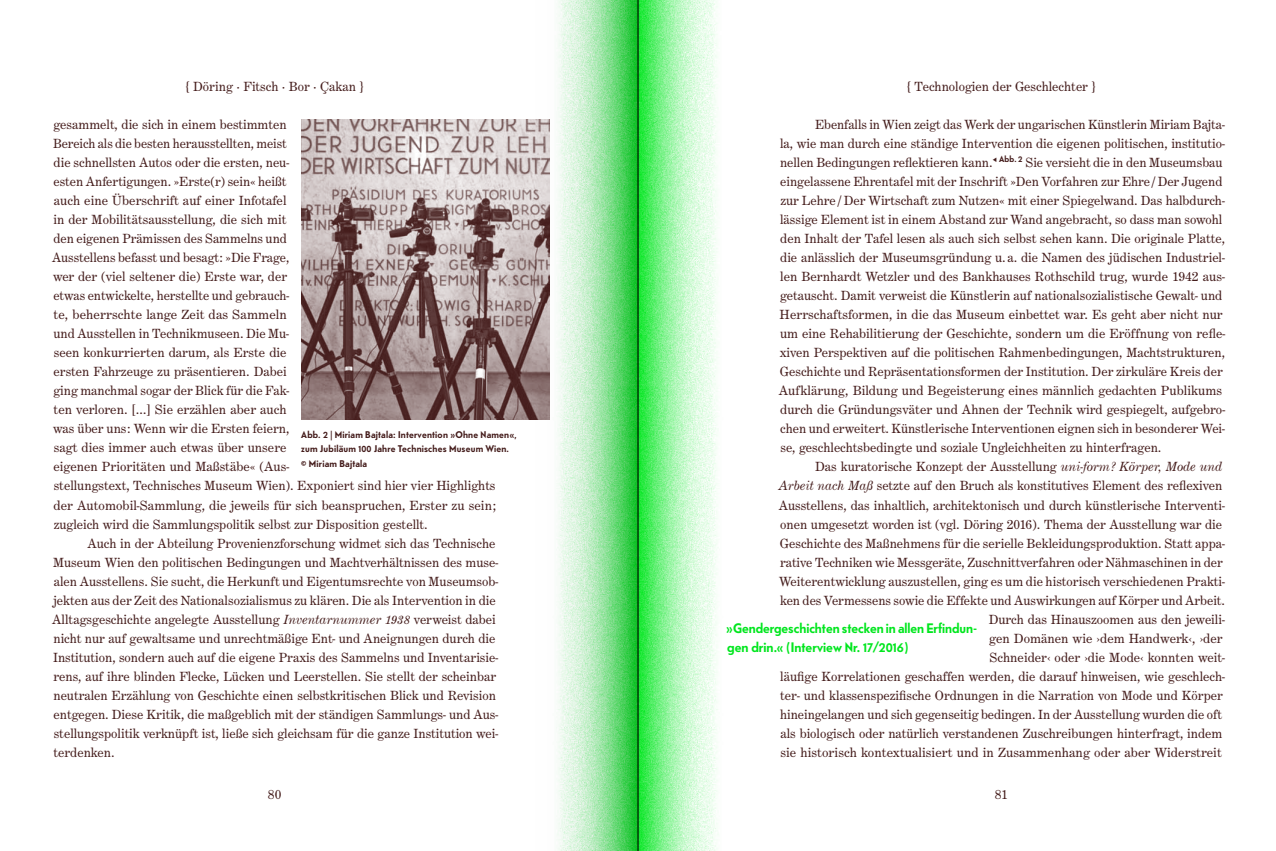
<style>
.page{position:relative;width:1276px;height:851px;background:#fff}
.page>*{position:absolute;margin:0;border:0;box-sizing:border-box;transform-origin:0 0}
.t1{font:13.75px/19px "Century Expanded T";color:#441c1b}
.t2{font:700 13.75px/19px "Telefon";letter-spacing:-.005em;color:#00e61e}
.t3{font:700 9.75px/14.2px "Telefon";letter-spacing:.02em;color:#441c1b}
.s1{font-style:italic}
</style>
<div class="page">
<svg style="left:639px;top:0;width:79px;height:850px;background:#a4f5ae"></svg>
<img style="left:301px;top:120px;width:227px;height:299px">
<svg style="left:528px;top:0;width:110px;height:850px"></svg>
<hr style="left:638px;top:0;width:1px;height:850px;background:#000">
<p class="t1" style="left:186px;top:77px;width:179px">{ Döring · Fitsch · Bor · Çakan }</p>
<p class="t1" style="left:907px;top:77px;width:190px">{ Technologien der Geschlechter }</p>
<p class="t1" style="left:52px;top:115px;width:446px">gesammelt, die sich in einem bestimmten<br>Bereich als die besten herausstellten, meist<br>die schnellsten Autos oder die ersten, neu-<br>esten Anfertigungen. »Erste(r) sein« heißt<br>auch eine Überschrift auf einer Infotafel<br>in der Mobilitätsausstellung, die sich mit<br>den eigenen Prämissen des Sammelns und<br>Ausstellens befasst und besagt: »Die Frage,<br>wer der (viel seltener die) Erste war, der<br>etwas entwickelte, herstellte und gebrauch-<br>te, beherrschte lange Zeit das Sammeln<br>und Ausstellen in Technikmuseen. Die Mu-<br>seen konkurrierten darum, als Erste die<br>ersten Fahrzeuge zu präsentieren. Dabei<br>ging manchmal sogar der Blick für die Fak-<br>ten verloren. […] Sie erzählen aber auch<br>was über uns: Wenn wir die Ersten feiern,<br>sagt dies immer auch etwas über unsere<br>eigenen Prioritäten und Maßstäbe« ( Aus-<br>stellungstext, Technisches Museum Wien). Exponiert sind hier vier Highlights der Automobil-Sammlung, die jeweils für sich beanspruchen, Erster zu sein; zugleich wird die Sammlungspolitik selbst zur Disposition gestellt.</p>
<p class="t1" style="left:52px;top:533px;width:447px;text-indent:35px">Auch in der Abteilung Provenienzforschung widmet sich das Technische Museum Wien den politischen Bedingungen und Machtverhältnissen des muse&shy;alen Ausstellens. Sie sucht, die Herkunft und Eigentumsrechte von Museumsob&shy;jekten aus der Zeit des Nationalsozialismus zu klären. Die als Intervention in die Alltagsgeschichte angelegte Ausstellung <span class="s1">Inventarnummer 1938</span> verweist dabei nicht nur auf gewaltsame und unrechtmäßige Ent- und Aneignungen durch die Institution, sondern auch auf die eigene Praxis des Sammelns und Inventarisie&shy;rens, auf ihre blinden Flecke, Lücken und Leerstellen. Sie stellt der scheinbar neutralen Erzählung von Geschichte einen selbstkritischen Blick und Revision entgegen. Diese Kritik, die maßgeblich mit der ständigen Sammlungs- und Aus&shy;stellungspolitik verknüpft ist, ließe sich gleichsam für die ganze Institution wei&shy;terdenken.</p>
<p class="t3" style="left:301px;top:427px;width:217px">Abb. 2 | Miriam Bajtala: Intervention »Ohne Namen«, zum Jubiläum 100 Jahre Technisches Museum Wien.<br>© Miriam Bajtala</p>
<p class="t1" style="left:779px;top:115px;width:448px;text-indent:36px">Ebenfalls in Wien zeigt das Werk der ungarischen Künstlerin Miriam Bajta&shy;la, wie man durch eine ständige Intervention die eigenen politischen, institutio&shy;nellen Bedingungen reflektieren kann.<sup>←</sup> <sup>Abb.</sup> <sup>2</sup> Sie versieht die in den Museumsbau eingelassene Ehrentafel mit der Inschrift »Den Vorfahren zur Ehre/ Der Jugend zur Lehre / Der Wirtschaft zum Nutzen« mit einer Spiegelwand. Das halbdurch&shy;lässige Element ist in einem Abstand zur Wand angebracht, so dass man sowohl den Inhalt der Tafel lesen als auch sich selbst sehen kann. Die originale Platte, die anlässlich der Museumsgründung u. a. die Namen des jüdischen Industriel&shy;len Bernhardt Wetzler und des Bankhauses Rothschild trug, wurde 1942 aus&shy;getauscht. Damit verweist die Künstlerin auf nationalsozialistische Gewalt- und Herrschaftsformen, in die das Museum einbettet war. Es geht aber nicht nur um eine Rehabilitierung der Geschichte, sondern um die Eröffnung von refle&shy;xiven Perspektiven auf die politischen Rahmenbedingungen, Machtstrukturen, Geschichte und Repräsentationsformen der Institution. Der zirkuläre Kreis der Aufklärung, Bildung und Begeisterung eines männlich gedachten Publikums durch die Gründungsväter und Ahnen der Technik wird gespiegelt, aufgebro&shy;chen und erweitert. Künstlerische Interventionen eignen sich in besonderer Wei&shy;se, geschlechtsbedingte und soziale Ungleichheiten zu hinterfragen.</p>
<p class="t1" style="left:778px;top:457px;width:448px;text-align:right">Das kuratorische Konzept der Ausstellung <span class="s1">uni-form? Körper, Mode und<br>Arbeit nach Maß</span> setzte auf den Bruch als konstitutives Element des reflexiven Ausstellens, das inhaltlich, architektonisch und durch künstlerische Interventi&shy;onen umgesetzt worden ist (vgl. Döring 2016). Thema der Ausstellung war die Geschichte des Maßnehmens für die serielle Bekleidungsproduktion. Statt appa&shy;rative Techniken wie Messgeräte, Zuschnittverfahren oder Nähmaschinen in der Weiterentwicklung auszustellen, ging es um die historisch verschiedenen Prakti&shy;ken des Vermessens sowie die Effekte und Auswirkungen auf Körper und Arbeit.<br>Durch das Hinauszoomen aus den jeweili-<br>gen Domänen wie ›dem Handwerk‹, ›der<br>Schneider‹ oder ›die Mode‹ konnten weit-<br>läufige Korrelationen geschaffen werden, die darauf hinweisen, wie geschlech&shy;ter- und klassenspezifische Ordnungen in die Narration von Mode und Körper hineingelangen und sich gegenseitig bedingen. In der Ausstellung wurden die oft als biologisch oder natürlich verstandenen Zuschreibungen hinterfragt, indem sie historisch kontextualisiert und in Zusammenhang oder aber Widerstreit</p>
<p class="t2" style="left:726px;top:618px;width:252px">»Gendergeschichten stecken in allen Erfindun&shy;gen drin.« (Interview Nr. 17/2016)</p>
<p class="t1" style="left:268px;top:785px;width:15px">80</p>
<p class="t1" style="left:995px;top:785px;width:14px">81</p>
</div>
